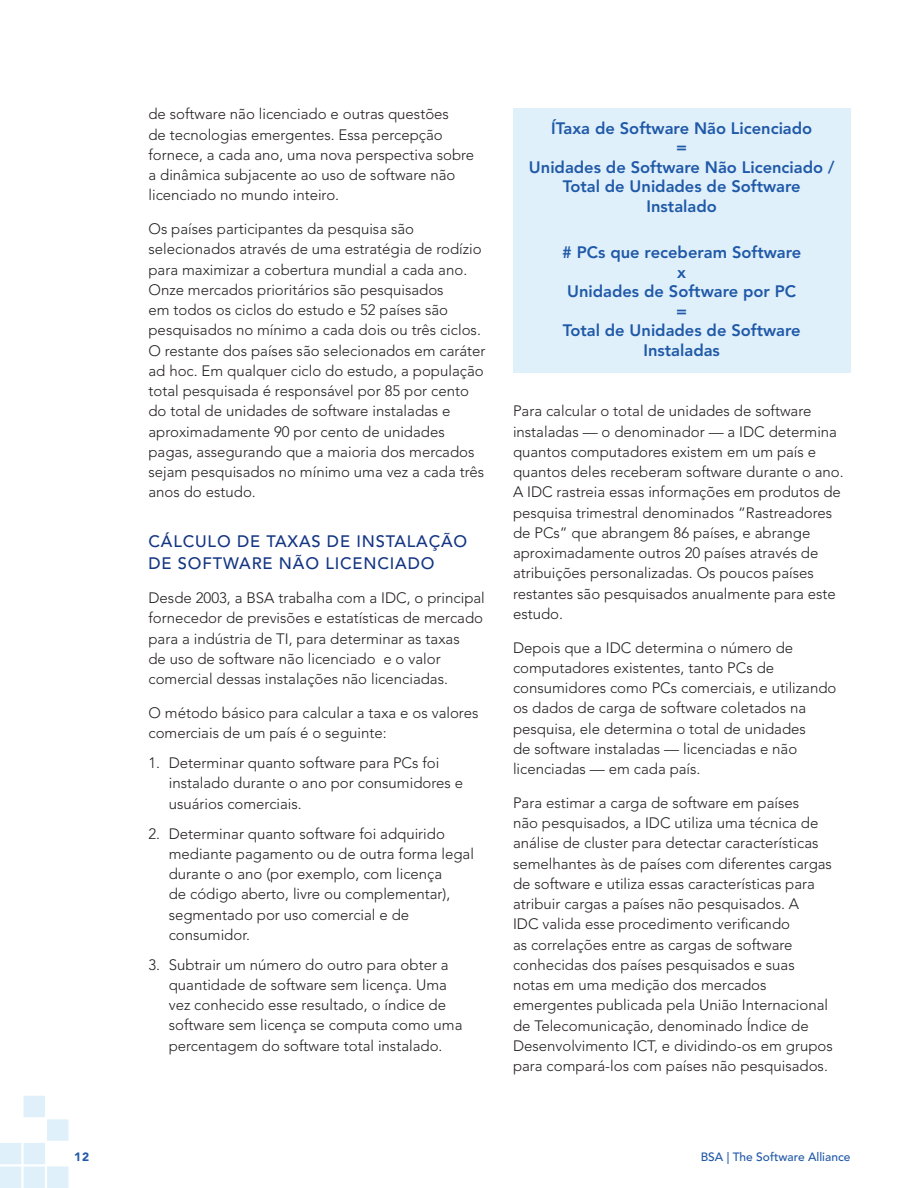
<style>
.page{position:relative;width:918px;height:1188px;background:#fff}
.page>*{position:absolute;margin:0;border:0;box-sizing:border-box;transform-origin:0 0}
.t1{font:800 16.5px/19.5px "Avenir LT Std";color:#2059a8;text-align:center}
.head_2{font:500 16.5px/22.5px "Avenir LT Std";letter-spacing:.05em;color:#133583}
.body{font:300 15px/20.2px "Avenir LT Std";color:#231f20}
.head_3{font:300 15px/20.2px "Avenir LT Std";color:#231f20}
.t2{font:500 12px "Avenir LT Std";color:#2059a8}
.t3{font:900 12px "Avenir LT Std";color:#2059a8}
</style>
<div class="page">
<svg style="left:0;top:1096px;width:69px;height:92px"></svg>
<div style="left:513px;top:108px;width:337px;height:265px;background:#dff0fa"></div>
<p class="body" style="left:148px;top:104px;width:327px">de software não licenciado e outras questões<br>de tecnologias emergentes. Essa percepção fornece, a cada ano, uma nova perspectiva sobre a dinâmica subjacente ao uso de software não licenciado no mundo inteiro.</p>
<p class="body" style="left:148px;top:219px;width:339px">Os países participantes da pesquisa são selecionados através de uma estratégia de rodízio para maximizar a cobertura mundial a cada ano.<br>Onze mercados prioritários são pesquisados<br>em todos os ciclos do estudo e 52 países são pesquisados no mínimo a cada dois ou três ciclos.<br>O restante dos países são selecionados em caráter ad hoc. Em qualquer ciclo do estudo, a população total pesquisada é responsável por 85 por cento do total de unidades de software instaladas e aproximadamente 90 por cento de unidades pagas, assegurando que a maioria dos mercados sejam pesquisados no mínimo uma vez a cada três anos do estudo.</p>
<p class="head_2" style="left:148px;top:530px;width:320px">CÁLCULO DE TAXAS DE INSTALAÇÃO<br>DE SOFTWARE NÃO LICENCIADO</p>
<p class="body" style="left:148px;top:588px;width:338px">Desde 2003, a BSA trabalha com a IDC, o principal fornecedor de previsões e estatísticas de mercado para a indústria de TI, para determinar as taxas<br>de uso de software não licenciado e o valor comercial dessas instalações não licenciadas.</p>
<p class="body" style="left:148px;top:703px;width:331px">O método básico para calcular a taxa e os valores comerciais de um país é o seguinte:</p>
<p class="body" style="left:169px;top:753px;width:296px;text-indent:-20px">1. Determinar quanto software para PCs foi instalado durante o ano por consumidores e usuários comerciais.</p>
<p class="body" style="left:169px;top:823px;width:307px;text-indent:-20px">2. Determinar quanto software foi adquirido mediante pagamento ou de outra forma legal durante o ano (por exemplo, com licença<br>de código aberto, livre ou complementar), segmentado por uso comercial e de consumidor.</p>
<p class="body" style="left:169px;top:955px;width:295px;text-indent:-20px">3. Subtrair um número do outro para obter a quantidade de software sem licença. Uma vez conhecido esse resultado, o índice de software sem licença se computa como uma percentagem do software total instalado.</p>
<p class="t1" style="left:529px;top:119px;width:307px">ÍTaxa de Software Não Licenciado<br>=<br>Unidades de Software Não Licenciado /<br>Total de Unidades de Software<br>Instalado</p>
<p class="t1" style="left:562px;top:243px;width:241px"># PCs que receberam Software x<br>Unidades de Software por PC =<br>Total de Unidades de Software<br>Instaladas</p>
<p class="head_3" style="left:513px;top:401px;width:332px">Para calcular o total de unidades de software instaladas — o denominador — a IDC determina quantos computadores existem em um país e quantos deles receberam software durante o ano.<br>A IDC rastreia essas informações em produtos de pesquisa trimestral denominados “Rastreadores de PCs” que abrangem 86 países, e abrange aproximadamente outros 20 países através de atribuições personalizadas. Os poucos países restantes são pesquisados anualmente para este estudo.</p>
<p class="body" style="left:513px;top:637px;width:325px">Depois que a IDC determina o número de computadores existentes, tanto PCs de consumidores como PCs comerciais, e utilizando os dados de carga de software coletados na pesquisa, ele determina o total de unidades<br>de software instaladas — licenciadas e não licenciadas — em cada país.</p>
<p class="body" style="left:513px;top:793px;width:321px">Para estimar a carga de software em países<br>não pesquisados, a IDC utiliza uma técnica de análise de cluster para detectar características semelhantes às de países com diferentes cargas de software e utiliza essas características para atribuir cargas a países não pesquisados. A<br>IDC valida esse procedimento verificando<br>as correlações entre as cargas de software conhecidas dos países pesquisados e suas notas em uma medição dos mercados emergentes publicada pela União Internacional de Telecomunicação, denominado Índice de Desenvolvimento ICT, e dividindo-os em grupos para compará-los com países não pesquisados.</p>
<p class="t3" style="left:74px;top:1150px;width:17px">12</p>
<p class="t2" style="left:701px;top:1150px;width:151px">BSA | The Software Alliance</p>
</div>
